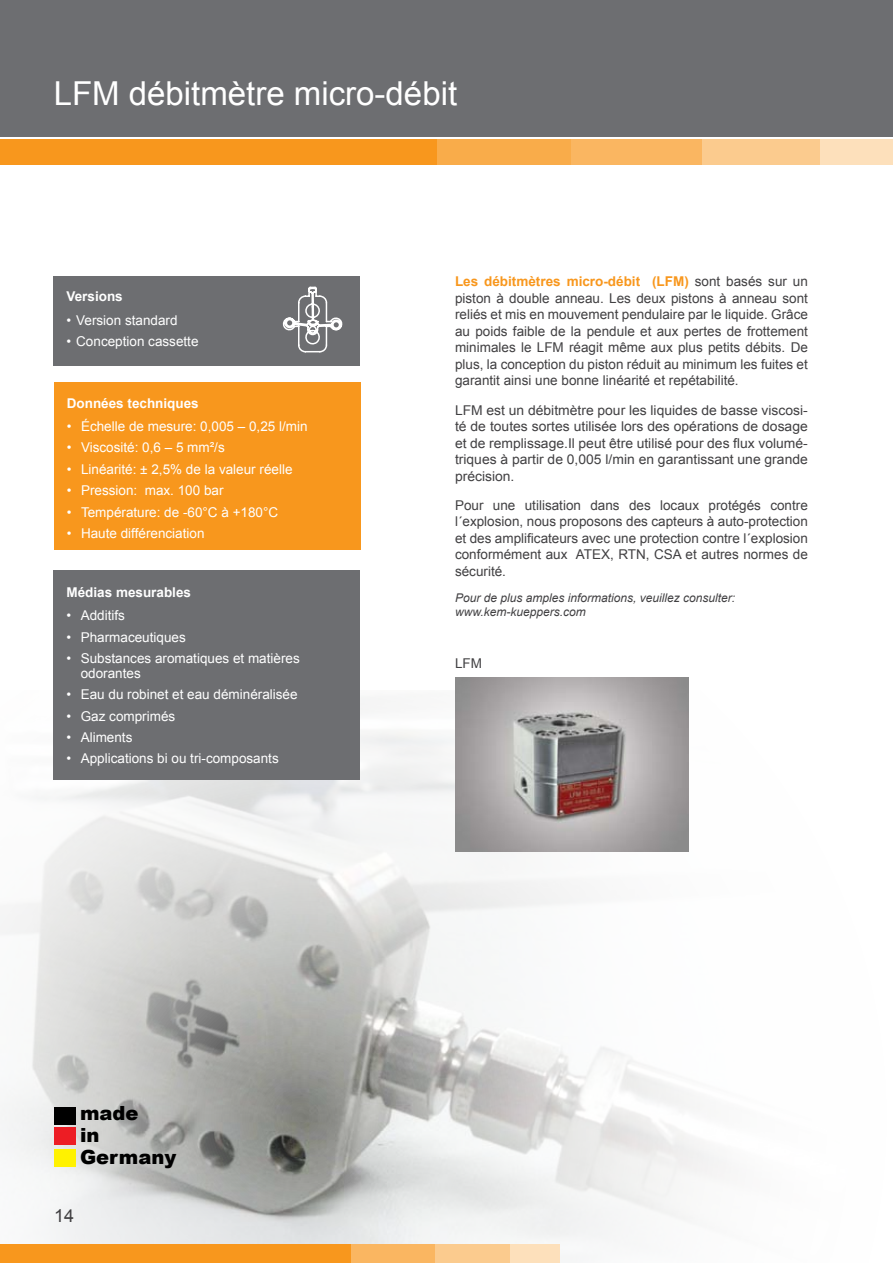
<style>
.page{position:relative;width:893px;height:1263px;background:#fff}
.page>*{position:absolute;margin:0;border:0;box-sizing:border-box;transform-origin:0 0}
.t1{font:33px "Arial";color:#fff}
.t2{font:900 19.5px/21.8px "Arial";color:#000}
.t3{font:18px "Arial";color:#414042}
.t4{font:13.5px/16.5px "Arial";color:#414042;text-align:justify}
.t5{font:13.5px/15px "Arial";color:#fff}
.t6{font:700 13.5px "Arial";color:#fff}
.t7{font:italic 12px/13.5px "Arial";color:#414042}
.s1{font-weight:700;color:#f8971d}
</style>
<div class="page">
<img style="left:0;top:690px;width:726px;height:573px">
<div style="left:0;top:0;width:893px;height:137px;background:#6d6e71"></div>
<div style="left:0;top:139px;width:893px;height:25px;background:#fde0bb"></div>
<div style="left:0;top:139px;width:819px;height:25px;background:#fbcb8e"></div>
<div style="left:0;top:139px;width:702px;height:25px;background:#fab661"></div>
<div style="left:0;top:139px;width:570px;height:25px;background:#f9ac4a"></div>
<div style="left:0;top:139px;width:437px;height:25px;background:#f8971d"></div>
<div style="left:0;top:1245px;width:559px;height:18px;background:#fde0bb"></div>
<div style="left:0;top:1245px;width:509px;height:18px;background:#fbcb8e"></div>
<div style="left:0;top:1245px;width:435px;height:18px;background:#fab661"></div>
<div style="left:0;top:1245px;width:351px;height:18px;background:#f8971d"></div>
<div style="left:54px;top:571px;width:306px;height:209px;background:#6d6e71"></div>
<div style="left:54px;top:276px;width:306px;height:90px;background:#6d6e71"></div>
<div style="left:54px;top:383px;width:306px;height:167px;background:#f8971d"></div>
<svg style="left:282px;top:286px;width:61px;height:67px"></svg>
<div style="left:54px;top:1107px;width:21px;height:18px;background:#000"></div>
<div style="left:54px;top:1127px;width:21px;height:18px;background:#ed1d24"></div>
<div style="left:54px;top:1148px;width:21px;height:18px;background:#fff200"></div>
<img style="left:455px;top:678px;width:234px;height:173px">
<h1 class="t1" style="left:54px;top:72px;width:405px">LFM débitmètre micro-débit</h1>
<p class="t6" style="left:66px;top:287px;width:58px">Versions</p>
<p class="t5" style="left:66px;top:313px;width:113px">• Version standard</p>
<p class="t5" style="left:66px;top:334px;width:134px">• Conception cassette</p>
<p class="t6" style="left:67px;top:394px;width:134px">Données techniques</p>
<p class="t5" style="left:67px;top:419px;width:242px">• Échelle de mesure: 0,005 – 0,25 l/min</p>
<p class="t5" style="left:67px;top:440px;width:160px">• Viscosité: 0,6 – 5 mm²/s</p>
<p class="t5" style="left:67px;top:462px;width:227px">• Linéarité: ± 2,5% de la valeur réelle</p>
<p class="t5" style="left:67px;top:483px;width:158px">• Pression: max. 100 bar</p>
<p class="t5" style="left:67px;top:504px;width:213px">• Température: de -60°C à +180°C</p>
<p class="t5" style="left:67px;top:526px;width:139px">• Haute différenciation</p>
<p class="t6" style="left:66px;top:583px;width:126px">Médias mesurables</p>
<p class="t5" style="left:66px;top:608px;width:60px">• Additifs</p>
<p class="t5" style="left:66px;top:629px;width:121px">• Pharmaceutiques</p>
<p class="t5" style="left:81px;top:651px;width:221px;text-indent:-14px">• Substances aromatiques et matières odorantes</p>
<p class="t5" style="left:66px;top:687px;width:233px">• Eau du robinet et eau déminéralisée</p>
<p class="t5" style="left:66px;top:709px;width:110px">• Gaz comprimés</p>
<p class="t5" style="left:66px;top:730px;width:68px">• Aliments</p>
<p class="t5" style="left:66px;top:751px;width:214px">• Applications bi ou tri-composants</p>
<h2 class="t2" style="left:80px;top:1102px;width:98px">made<br>in<br>Germany</h2>
<h3 class="t3" style="left:54px;top:1204px;width:22px">14</h3>
<p class="t4" style="left:455px;top:273px;width:354px"><span class="s1">Les débitmètres micro-débit (LFM)</span> sont basés sur un piston à double anneau. Les deux pistons à anneau sont reliés et mis en mouvement pendulaire par le liquide. Grâce au poids faible de la pendule et aux pertes de frottement minimales le LFM réagit même aux plus petits débits. De plus, la conception du piston réduit au minimum les fuites et garantit ainsi une bonne linéarité et repétabilité.</p>
<p class="t4" style="left:455px;top:402px;width:354px">LFM est un débitmètre pour les liquides de basse viscosi&shy;té de toutes sortes utilisée lors des opérations de dosage et de remplissage.Il peut être utilisé pour des flux volumé&shy;triques à partir de 0,005 l/min en garantissant une grande précision.</p>
<p class="t4" style="left:455px;top:497px;width:354px">Pour une utilisation dans des locaux protégés contre l´explosion, nous proposons des capteurs à auto-protection et des amplificateurs avec une protection contre l´explosion conformément aux ATEX, RTN, CSA et autres normes de sécurité.</p>
<p class="t7" style="left:455px;top:591px;width:282px">Pour de plus amples informations, veuillez consulter: www.kem-kueppers.com</p>
<p class="t4" style="left:455px;top:655px;width:28px">LFM</p>
</div>
